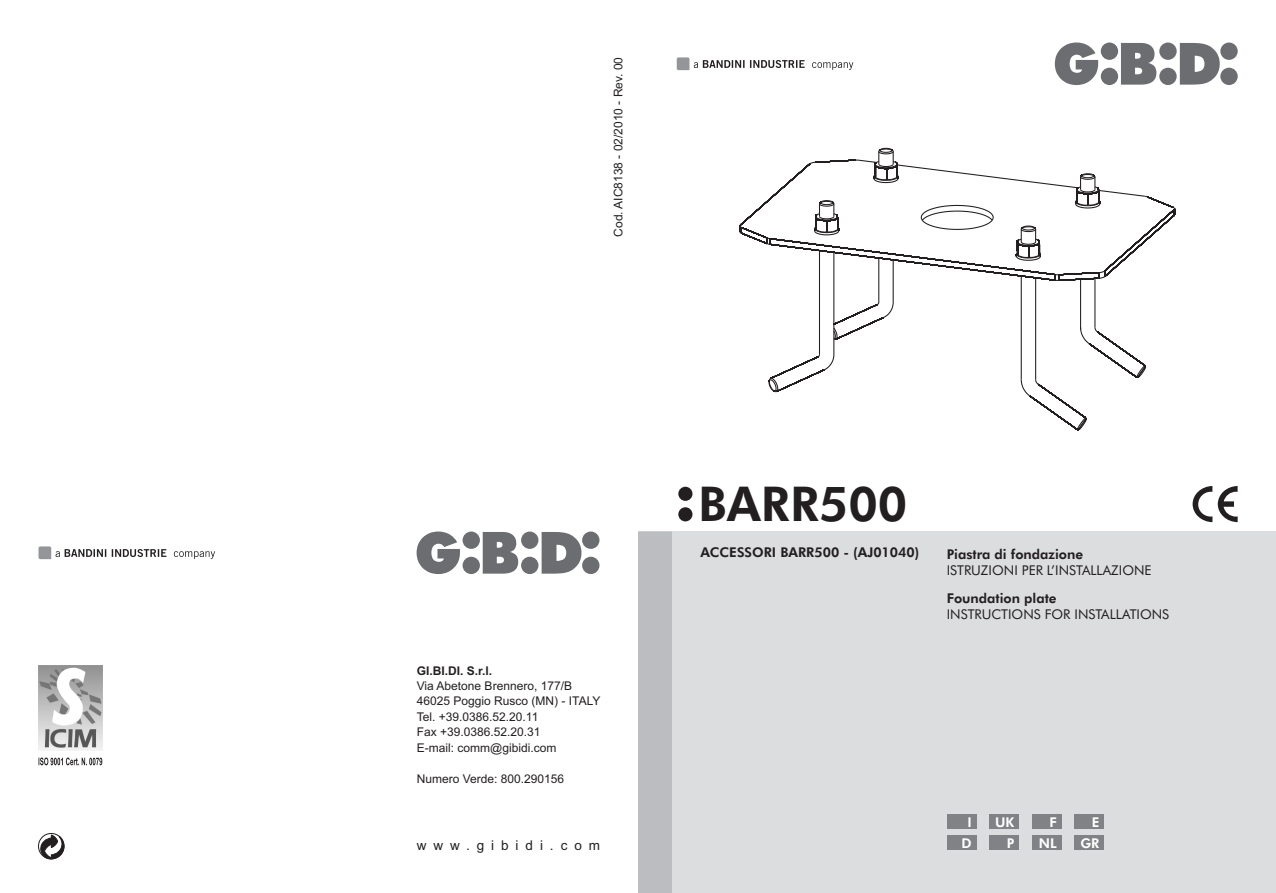
<style>
.page{position:relative;width:1276px;height:893px;background:#fff}
.page>*{position:absolute;margin:0;border:0;box-sizing:border-box;transform-origin:0 0}
.t1{font:800 48px "Futura BT";color:#231f20}
.t2{font:800 13.5px "Futura BT";color:#231f20}
.t3{font:13.5px "Futura BT";color:#231f20}
.t4{font:13.5px "Arial";letter-spacing:.515em;color:#231f20}
.t5{font:800 13.5px "Futura BT";color:#fff}
.t6{font:12px/15.5px "Arial";color:#231f20}
.t7{font:700 12px "Arial";color:#231f20}
</style>
<div class="page">
<div style="left:638px;top:531px;width:638px;height:362px;background:#dcdddf"></div>
<svg style="left:678px;top:487px;width:14px;height:34px"></svg>
<svg style="left:1054px;top:43px;width:183px;height:42px"></svg>
<svg style="left:677px;top:57px;width:176px;height:13px"></svg>
<svg style="left:1192px;top:486px;width:45px;height:36px"></svg>
<div style="left:638px;top:531px;width:34px;height:362px;background:#bcbdc0"></div>
<svg style="left:416px;top:531px;width:183px;height:43px"></svg>
<svg style="left:39px;top:546px;width:176px;height:13px"></svg>
<svg style="left:38px;top:833px;width:26px;height:26px"></svg>
<svg style="left:40px;top:833px;width:25px;height:26px"></svg>
<img style="left:39px;top:666px;width:63px;height:84px">
<svg style="left:39px;top:757px;width:63px;height:8px"></svg>
<div style="left:946px;top:814px;width:30px;height:15px;background:#808285"></div>
<div style="left:989px;top:814px;width:30px;height:15px;background:#808285"></div>
<div style="left:1031px;top:814px;width:30px;height:15px;background:#808285"></div>
<div style="left:1074px;top:814px;width:30px;height:15px;background:#808285"></div>
<div style="left:946px;top:835px;width:30px;height:15px;background:#808285"></div>
<div style="left:989px;top:835px;width:30px;height:15px;background:#808285"></div>
<div style="left:1031px;top:835px;width:30px;height:15px;background:#808285"></div>
<div style="left:1074px;top:835px;width:30px;height:15px;background:#808285"></div>
<svg style="left:768px;top:353px;width:67px;height:40px"></svg>
<svg style="left:834px;top:300px;width:60px;height:41px"></svg>
<svg style="left:1020px;top:326px;width:126px;height:105px"></svg>
<hr style="left:819px;top:251px;width:1px;height:103px;background:#231f20">
<hr style="left:833px;top:252px;width:1px;height:102px;background:#231f20">
<svg style="left:739px;top:147px;width:436px;height:134px"></svg>
<hr style="left:878px;top:258px;width:1px;height:44px;background:#231f20">
<hr style="left:892px;top:260px;width:1px;height:42px;background:#231f20">
<hr style="left:1094px;top:278px;width:1px;height:49px;background:#231f20">
<hr style="left:1080px;top:279px;width:1px;height:51px;background:#231f20">
<hr style="left:1020px;top:276px;width:1px;height:104px;background:#231f20">
<hr style="left:1035px;top:278px;width:1px;height:102px;background:#231f20">
<p class="t6" style="left:612px;top:237px;width:181px;rotate:-90deg">Cod. AIC8138 - 02/2010 - Rev. 00</p>
<p class="t7" style="left:417px;top:666px;width:77px">GI.BI.DI. S.r.l.</p>
<p class="t6" style="left:417px;top:695px;width:185px">46025 Poggio Rusco (MN) - ITALY<br>Tel. +39.0386.52.20.11<br>Fax +39.0386.52.20.31<br>E-mail: comm@gibidi.com</p>
<p class="t6" style="left:417px;top:772px;width:149px">Numero Verde: 800.290156</p>
<p class="t6" style="left:417px;top:679px;width:157px">Via Abetone Brennero, 177/B</p>
<p class="t4" style="left:417px;top:840px;width:185px">www.gibidi.com</p>
<h1 class="t1" style="left:698px;top:484px;width:211px">BARR500</h1>
<p class="t2" style="left:700px;top:547px;width:220px">ACCESSORI BARR500 - (AJ01040)</p>
<p class="t2" style="left:946px;top:548px;width:138px">Piastra di fondazione</p>
<p class="t3" style="left:946px;top:564px;width:206px">ISTRUZIONI PER L’INSTALLAZIONE</p>
<p class="t2" style="left:946px;top:592px;width:111px">Foundation plate</p>
<p class="t3" style="left:946px;top:608px;width:224px">INSTRUCTIONS FOR INSTALLATIONS</p>
<p class="t5" style="left:967px;top:816px;width:6px">I</p>
<p class="t5" style="left:995px;top:816px;width:21px">UK</p>
<p class="t5" style="left:1049px;top:816px;width:9px">F</p>
<p class="t5" style="left:1091px;top:816px;width:9px">E</p>
<p class="t5" style="left:961px;top:838px;width:12px">D</p>
<p class="t5" style="left:1006px;top:838px;width:9px">P</p>
<p class="t5" style="left:1039px;top:838px;width:19px">NL</p>
<p class="t5" style="left:1080px;top:838px;width:21px">GR</p>
</div>
